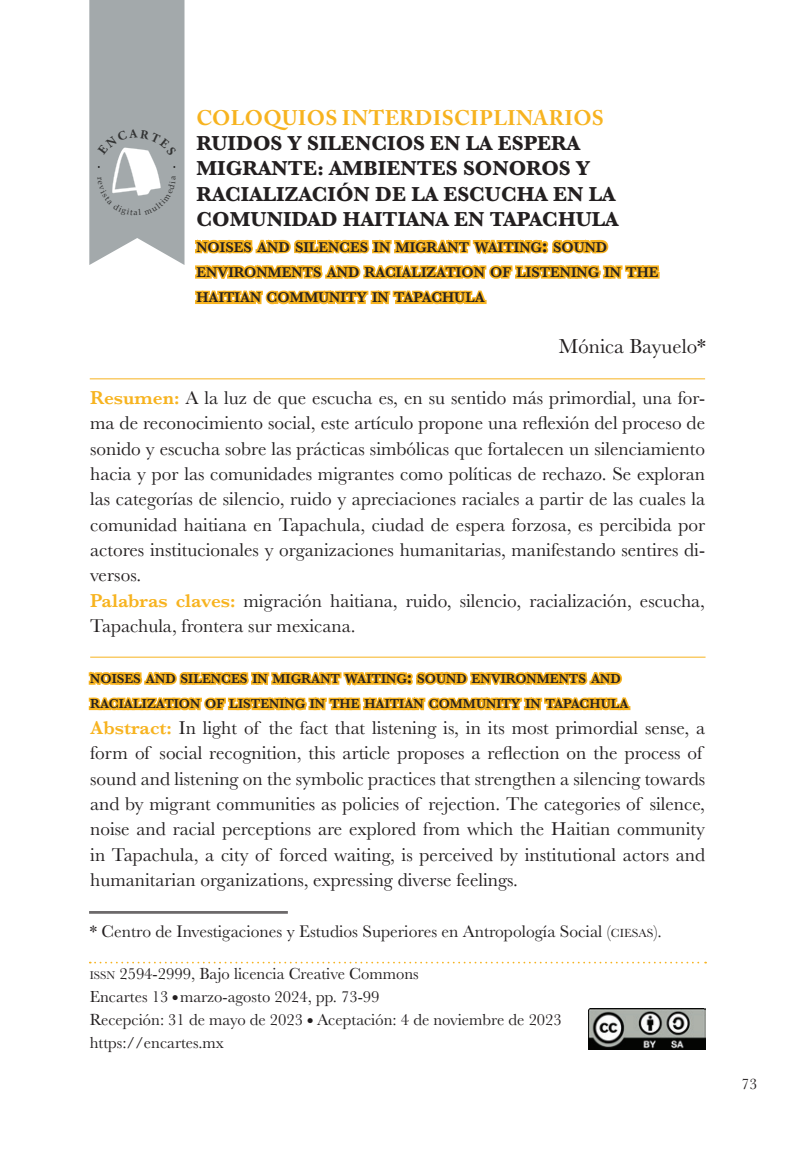
<style>
.page{position:relative;width:794px;height:1166px;background:#fff}
.page>*{position:absolute;margin:0;border:0;box-sizing:border-box;transform-origin:0 0}
.t1{font:700 21px/25.4px "Baskerville";color:#231f20}
.t2{font:700 21px "Adobe Caslon Pro";letter-spacing:.015em;color:#f7b31f}
.t3{font:21px "Baskerville";color:#231f20}
.t4{font:19.25px/25.4px "Baskerville";color:#231f20}
.t5{font:17.5px "Baskerville";color:#231f20}
.t6{font:16.62px/22.8px "Baskerville";color:#231f20}
.t7{font:15.75px "Baskerville";color:#231f20}
.t8{font:600 14.7px/25.4px "Baskerville";color:#231f20}
.t9{font:600 13.47px/25.4px "Baskerville";color:#231f20}
.t10{font:8.4px "Palatino";color:#323333}
.s1{font-size:21px}
.s2{font-weight:600;color:#f7b31f}
.s3{font-size:19.25px}
.s4{font-size:12.25px}
.s5{font-size:11.72px}
</style>
<div class="page">
<img style="left:588px;top:1008px;width:117px;height:41px">
<svg style="left:90px;top:962px;width:616px;height:1px"></svg>
<svg style="left:88px;top:656px;width:544px;height:55px"></svg>
<svg style="left:195px;top:239px;width:465px;height:66px"></svg>
<hr style="left:90px;top:378px;width:615px;height:1px;background:#f7b31f">
<hr style="left:89px;top:911px;width:199px;height:1px;background:#231f20">
<hr style="left:89px;top:913px;width:199px;height:1px;background:#231f20">
<hr style="left:90px;top:657px;width:615px;height:1px;background:#f7b31f">
<svg style="left:89px;top:0;width:95px;height:265px;background:#acb2b3"></svg>
<p class="t10" style="left:134px;top:205px;width:6px">a</p>
<p class="t2" style="left:197px;top:105px;width:409px">COLOQUIOS INTERDISCIPLINARIOS</p>
<p class="t1" style="left:196px;top:131px;width:424px">RUIDOS Y SILENCIOS EN LA ESPERA<br>MIGRANTE: AMBIENTES SONOROS Y<br>RACIALIZACIÓN DE LA ESCUCHA EN LA<br>COMUNIDAD HAITIANA EN TAPACHULA</p>
<p class="t8" style="left:196px;top:234px;width:463px">NOISES AND SILENCES IN MIGRANT WAITING<span class="s1">:</span> SOUND<br>ENVIRONMENTS AND RACIALIZATION OF LISTENING IN THE<br>HAITIAN COMMUNITY IN TAPACHULA</p>
<p class="t3" style="left:559px;top:333px;width:149px">Mónica Bayuelo*</p>
<p class="t4" style="left:90px;top:385px;width:616px"><span class="s2">Resumen:</span> A la luz de que escucha es, en su sentido más primordial, una for&shy;ma de reconocimiento social, este artículo propone una reflexión del proceso de sonido y escucha sobre las prácticas simbólicas que fortalecen un silenciamiento hacia y por las comunidades migrantes como políticas de rechazo. Se exploran las categorías de silencio, ruido y apreciaciones raciales a partir de las cuales la comunidad haitiana en Tapachula, ciudad de espera forzosa, es percibida por actores institucionales y organizaciones humanitarias, manifestando sentires di&shy;versos.<br><span class="s2">Palabras claves:</span> migración haitiana, ruido, silencio, racialización, escucha, Tapachula, frontera sur mexicana.</p>
<p class="t9" style="left:90px;top:666px;width:540px">NOISES AND SILENCES IN MIGRANT WAITING<span class="s3">:</span> SOUND ENVIRONMENTS AND<br>RACIALIZATION OF LISTENING IN THE HAITIAN COMMUNITY IN TAPACHULA</p>
<p class="t4" style="left:90px;top:715px;width:616px"><span class="s2">Abstract:</span> In light of the fact that listening is, in its most primordial sense, a form of social recognition, this article proposes a reflection on the process of sound and listening on the symbolic practices that strengthen a silencing towards and by migrant communities as policies of rejection. The categories of silence, noise and racial perceptions are explored from which the Haitian community in Tapachula, a city of forced waiting, is perceived by institutional actors and humanitarian organizations, expressing diverse feelings.</p>
<p class="t5" style="left:90px;top:920px;width:573px">* Centro de Investigaciones y Estudios Superiores en Antropología Social (<span class="s4">CIESAS</span>).</p>
<p class="t6" style="left:90px;top:963px;width:474px"><span class="s5">ISSN</span> 2594-2999, Bajo licencia Creative Commons<br>Encartes 13 ● marzo-agosto 2024, pp. 73-99<br>Recepción: 31 de mayo de 2023 ● Aceptación: 4 de noviembre de 2023 https://encartes.mx</p>
<p class="t7" style="left:741px;top:1074px;width:17px">73</p>
</div>
